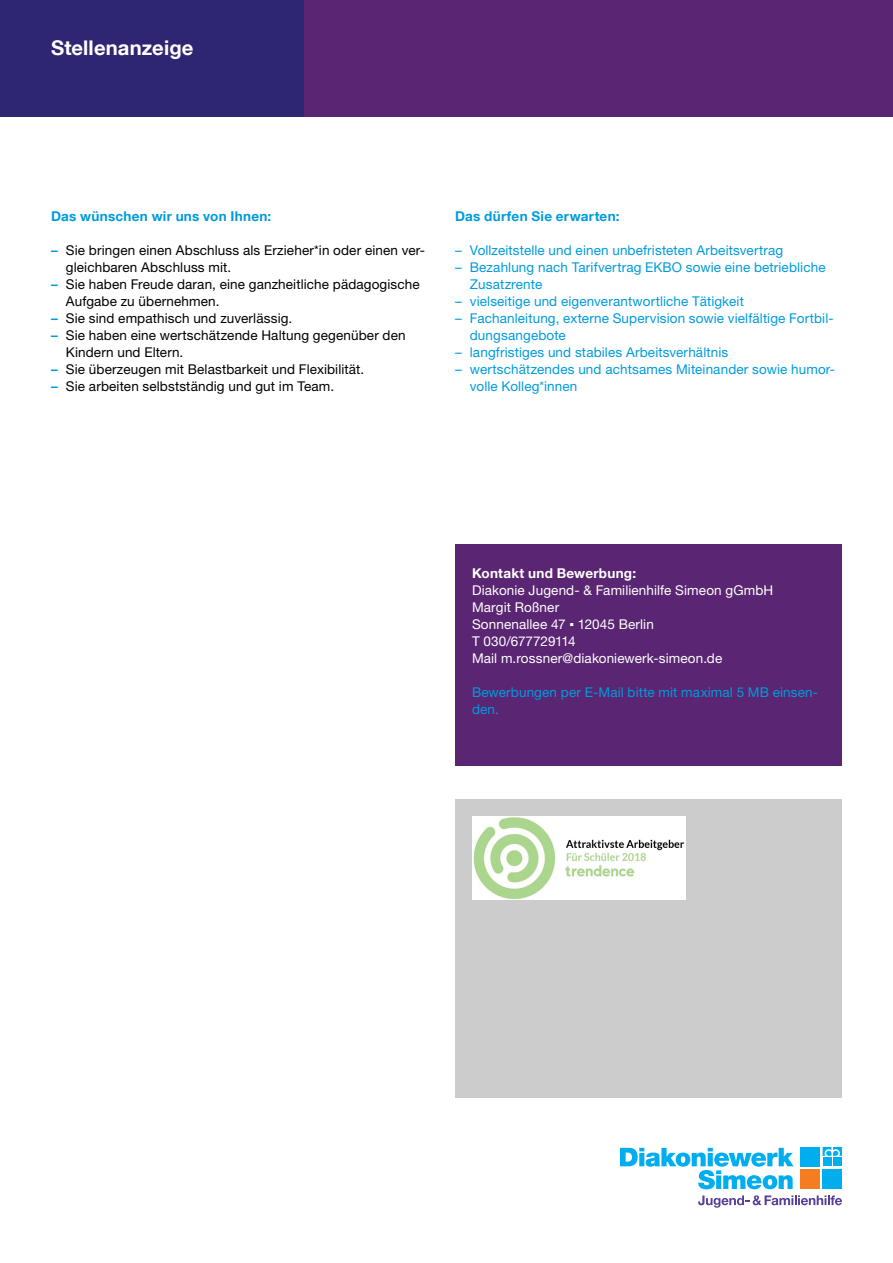
<style>
.page{position:relative;width:893px;height:1263px;background:#fff}
.page>*{position:absolute;margin:0;border:0;box-sizing:border-box;transform-origin:0 0}
._01_Texte_13_5pt_Bol{font:700 20.25px "Helvetica Neue LT Com";letter-spacing:.005em;color:#fff}
._02_Texte_9pt_Roman{font:13.5px/17px "Helvetica Neue LT Pro";letter-spacing:.01em;color:#009bdc}
._02_Texte_9pt_Roman-2{font:13.5px/17px "Helvetica Neue LT Pro";letter-spacing:.01em;color:#000}
._02_Texte_9pt_Roman-3{font:13.5px "Helvetica Neue LT Pro";letter-spacing:.01em;color:#fff}
._03_Texte_9pt_Bold_B{font:700 13.5px "Helvetica Neue LT Com";letter-spacing:.02em;color:#009bdc}
._03_Texte_9pt_Bold_B-2{font:700 13.5px "Helvetica Neue LT Com";letter-spacing:.02em;color:#fff}
.s1{font-family:"Helvetica Neue LT Com";font-weight:700;color:#009bdc}
.s2{font-family:"Arial Narrow"}
</style>
<div class="page">
<div style="left:303px;top:0;width:590px;height:116px;background:#5a2572"></div>
<div style="left:0;top:0;width:303px;height:116px;background:#2e2672"></div>
<div style="left:455px;top:544px;width:387px;height:221px;background:#5a2572"></div>
<svg style="left:698px;top:1195px;width:144px;height:13px"></svg>
<div style="left:800px;top:1169px;width:19px;height:20px;background:#f47d21"></div>
<div style="left:823px;top:1169px;width:19px;height:20px;background:#00aeef"></div>
<div style="left:800px;top:1147px;width:19px;height:19px;background:#00aeef"></div>
<svg style="left:620px;top:1148px;width:174px;height:41px"></svg>
<svg style="left:823px;top:1147px;width:19px;height:9px"></svg>
<div style="left:823px;top:1157px;width:8px;height:9px;background:#00aeef"></div>
<div style="left:833px;top:1157px;width:9px;height:9px;background:#00aeef"></div>
<div style="left:455px;top:799px;width:387px;height:298px;background:#ccc"></div>
<img style="left:473px;top:816px;width:212px;height:83px">
<p class="_01_Texte_13_5pt_Bol" style="left:51px;top:35px;width:144px">Stellenanzeige</p>
<p class="_03_Texte_9pt_Bold_B" style="left:51px;top:208px;width:222px">Das wünschen wir uns von Ihnen:</p>
<p class="_02_Texte_9pt_Roman-2" style="left:66px;top:242px;width:361px;text-indent:-15px"><span class="s1">–</span> Sie bringen einen Abschluss als Erzieher*in oder einen ver&shy;gleichbaren Abschluss mit.</p>
<p class="_02_Texte_9pt_Roman-2" style="left:66px;top:276px;width:355px;text-indent:-15px"><span class="s1">–</span> Sie haben Freude daran, eine ganzheitliche pädagogische<br>Aufgabe zu übernehmen.</p>
<p class="_02_Texte_9pt_Roman-2" style="left:51px;top:310px;width:243px"><span class="s1">–</span> Sie sind empathisch und zuverlässig.</p>
<p class="_02_Texte_9pt_Roman-2" style="left:66px;top:327px;width:341px;text-indent:-15px"><span class="s1">–</span> Sie haben eine wertschätzende Haltung gegenüber den<br>Kindern und Eltern.</p>
<p class="_02_Texte_9pt_Roman-2" style="left:51px;top:361px;width:315px"><span class="s1">–</span> Sie überzeugen mit Belastbarkeit und Flexibilität.</p>
<p class="_02_Texte_9pt_Roman-2" style="left:51px;top:378px;width:285px"><span class="s1">–</span> Sie arbeiten selbstständig und gut im Team.</p>
<p class="_03_Texte_9pt_Bold_B" style="left:455px;top:208px;width:166px">Das dürfen Sie erwarten:</p>
<p class="_02_Texte_9pt_Roman" style="left:455px;top:242px;width:330px">– Vollzeitstelle und einen unbefristeten Arbeitsvertrag</p>
<p class="_02_Texte_9pt_Roman" style="left:470px;top:259px;width:357px;text-indent:-15px">– Bezahlung nach Tarifvertrag EKBO sowie eine betriebliche<br>Zusatzrente</p>
<p class="_02_Texte_9pt_Roman" style="left:455px;top:293px;width:290px">– vielseitige und eigenverantwortliche Tätigkeit</p>
<p class="_02_Texte_9pt_Roman" style="left:470px;top:310px;width:365px;text-indent:-15px">– Fachanleitung, externe Supervision sowie vielfältige Fortbil&shy;dungsangebote</p>
<p class="_02_Texte_9pt_Roman" style="left:455px;top:344px;width:275px">– langfristiges und stabiles Arbeitsverhältnis</p>
<p class="_02_Texte_9pt_Roman" style="left:470px;top:361px;width:367px;text-indent:-15px">– wertschätzendes und achtsames Miteinander sowie humor&shy;volle Kolleg*innen</p>
<p class="_03_Texte_9pt_Bold_B-2" style="left:472px;top:565px;width:166px">Kontakt und Bewerbung:</p>
<p class="_02_Texte_9pt_Roman-3" style="left:472px;top:582px;width:303px">Diakonie Jugend- &amp; Familienhilfe Simeon gGmbH</p>
<p class="_02_Texte_9pt_Roman-3" style="left:472px;top:599px;width:89px">Margit Roßner</p>
<p class="_02_Texte_9pt_Roman-3" style="left:472px;top:616px;width:183px">Sonnenallee 47 <span class="s2">▪</span> 12045 Berlin</p>
<p class="_02_Texte_9pt_Roman-3" style="left:472px;top:633px;width:105px">T 030/677729114</p>
<p class="_02_Texte_9pt_Roman-3" style="left:472px;top:650px;width:252px">Mail m.rossner@diakoniewerk-simeon.de</p>
<p class="_02_Texte_9pt_Roman" style="left:472px;top:684px;width:348px">Bewerbungen per E-Mail bitte mit maximal 5 MB einsen-</p>
<p class="_02_Texte_9pt_Roman" style="left:472px;top:701px;width:28px">den.</p>
</div>
